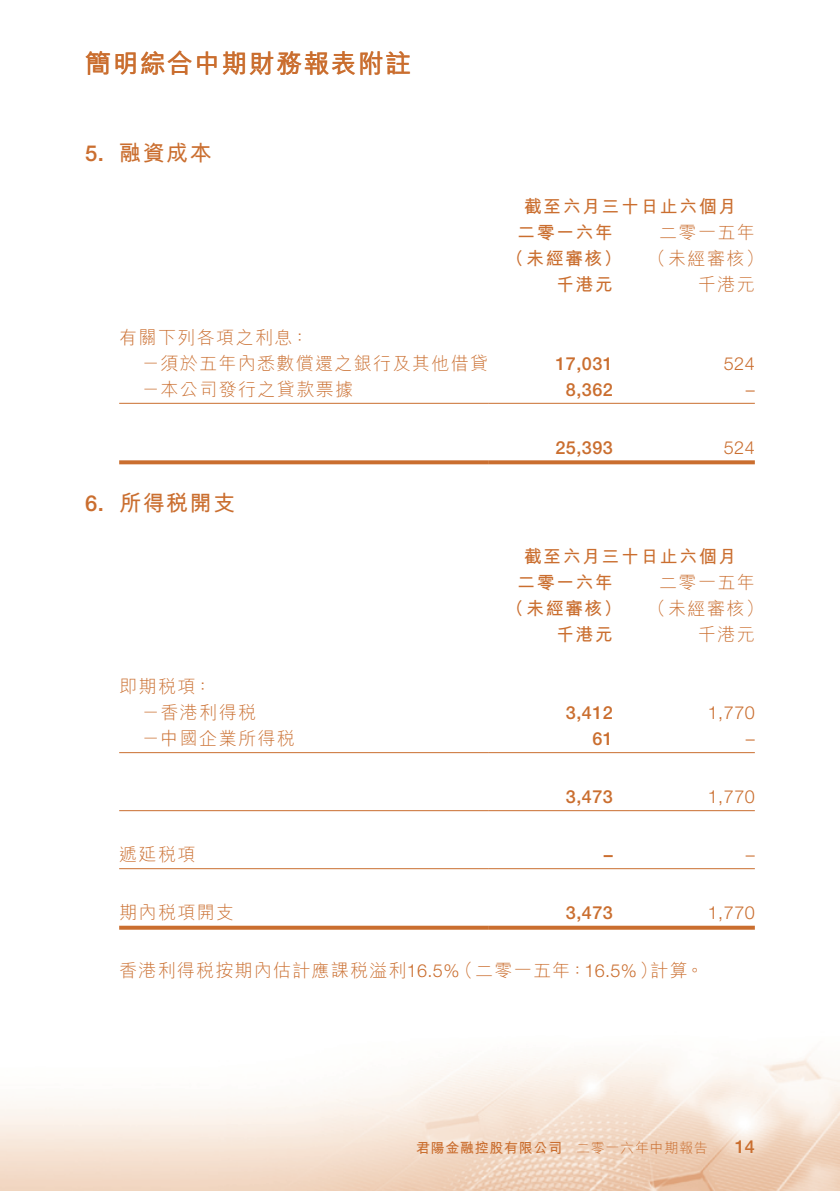
<style>
.page{position:relative;width:840px;height:1191px;background:#fff}
.page>*{position:absolute;margin:0;border:0;box-sizing:border-box;transform-origin:0 0}
.t1{font:700 26px "M Hei HK";letter-spacing:.05em;color:#ca6e2f}
.Heading_1{font:700 22px "M Hei HK";letter-spacing:.07em;color:#ca6e2f}
.Heading_1-2{font:500 22px "Helvetica Neue LT Std";color:#ca6e2f}
.Body_Text{font:300 18px "M Hei HK";letter-spacing:.08em;color:#ca6e2f}
.Body_Text-2{font:700 18px "M Hei HK";letter-spacing:.08em;color:#ca6e2f}
.Body_Text-3{font:500 18px "Helvetica Neue LT Std";letter-spacing:.03em;color:#ca6e2f}
.Body_Text-4{font:300 18px "Helvetica Neue LT Std";color:#ca6e2f}
.t2{font:700 14px "M Hei HK";letter-spacing:.05em;color:#ca6e2f}
.t3{font:300 14px "M Hei HK";letter-spacing:.05em;color:#ca6e2f}
.s1{font-family:"M Hei HKS"}
.s2{font-family:"Helvetica Neue LT Std"}
</style>
<div class="page">
<img style="left:0;top:925px;width:839px;height:266px">
<hr style="left:119px;top:403px;width:369px;height:1px;background:#ca6e2f">
<hr style="left:488px;top:403px;width:141px;height:1px;background:#ca6e2f">
<hr style="left:629px;top:403px;width:125px;height:1px;background:#ca6e2f">
<svg style="left:119px;top:460px;width:369px;height:4px"></svg>
<svg style="left:488px;top:460px;width:141px;height:4px"></svg>
<svg style="left:629px;top:460px;width:125px;height:4px"></svg>
<hr style="left:119px;top:752px;width:369px;height:1px;background:#ca6e2f">
<hr style="left:488px;top:752px;width:141px;height:1px;background:#ca6e2f">
<hr style="left:629px;top:752px;width:125px;height:1px;background:#ca6e2f">
<hr style="left:119px;top:810px;width:369px;height:1px;background:#ca6e2f">
<hr style="left:488px;top:810px;width:141px;height:1px;background:#ca6e2f">
<hr style="left:629px;top:810px;width:125px;height:1px;background:#ca6e2f">
<hr style="left:119px;top:868px;width:369px;height:1px;background:#ca6e2f">
<hr style="left:488px;top:868px;width:141px;height:1px;background:#ca6e2f">
<hr style="left:629px;top:868px;width:125px;height:1px;background:#ca6e2f">
<svg style="left:119px;top:925px;width:369px;height:4px"></svg>
<svg style="left:488px;top:925px;width:141px;height:4px"></svg>
<svg style="left:629px;top:925px;width:125px;height:4px"></svg>
<h1 class="t1" style="left:85px;top:44px;width:327px">簡明綜合中期財務報表附註</h1>
<p class="Heading_1-2" style="left:85px;top:140px;width:20px">5.</p>
<p class="Heading_1-2" style="left:85px;top:490px;width:20px">6.</p>
<p class="Heading_1" style="left:119px;top:137px;width:94px"><span class="s1">融</span>資成本</p>
<p class="Body_Text" style="left:119px;top:328px;width:191px">有關下列各項之利息：</p>
<p class="Body_Text" style="left:142px;top:354px;width:347px">－須於五年內悉數償還之銀行及其他借貸</p>
<p class="Body_Text" style="left:142px;top:380px;width:213px">－本公司發行之貸款票據</p>
<p class="Heading_1" style="left:119px;top:487px;width:117px">所得稅開支</p>
<p class="Body_Text" style="left:119px;top:677px;width:94px">即期稅項：</p>
<p class="Body_Text" style="left:142px;top:703px;width:116px">－香港利得稅</p>
<p class="Body_Text" style="left:142px;top:729px;width:154px">－中國企業所得稅</p>
<p class="Body_Text" style="left:119px;top:845px;width:78px">遞延稅項</p>
<p class="Body_Text" style="left:119px;top:903px;width:117px">期內稅項開支</p>
<p class="Body_Text-2" style="left:523px;top:194px;width:214px">截至六月三十日止六個月</p>
<p class="Body_Text" style="left:658px;top:224px;width:97px">二零一五年</p>
<p class="Body_Text-2" style="left:517px;top:220px;width:97px">二零一六年</p>
<p class="Body_Text-2" style="left:505px;top:246px;width:117px">（未經審核）</p>
<p class="Body_Text" style="left:647px;top:250px;width:117px">（未經審核(</p>
<p class="Body_Text-2" style="left:555px;top:272px;width:58px">千港元</p>
<p class="Body_Text" style="left:697px;top:276px;width:58px">千港元</p>
<p class="Body_Text-3" style="left:555px;top:352px;width:59px">17,031</p>
<p class="Body_Text-4" style="left:723px;top:352px;width:33px">524</p>
<p class="Body_Text-3" style="left:565px;top:378px;width:49px">8,362</p>
<p class="Body_Text-4" style="left:745px;top:378px;width:10px">–</p>
<p class="Body_Text-3" style="left:555px;top:436px;width:59px">25,393</p>
<p class="Body_Text-4" style="left:723px;top:436px;width:33px">524</p>
<p class="Body_Text-2" style="left:523px;top:543px;width:214px">截至六月三十日止六個月</p>
<p class="Body_Text" style="left:658px;top:573px;width:97px">二零一五年</p>
<p class="Body_Text-2" style="left:517px;top:569px;width:97px">二零一六年</p>
<p class="Body_Text-2" style="left:505px;top:595px;width:117px">（未經審核）</p>
<p class="Body_Text" style="left:647px;top:599px;width:117px">（未經審核(</p>
<p class="Body_Text-2" style="left:555px;top:621px;width:58px">千港元</p>
<p class="Body_Text" style="left:697px;top:625px;width:58px">千港元</p>
<p class="Body_Text-3" style="left:565px;top:701px;width:49px">3,412</p>
<p class="Body_Text-4" style="left:707px;top:701px;width:49px">1,770</p>
<p class="Body_Text-3" style="left:592px;top:727px;width:22px">61</p>
<p class="Body_Text-4" style="left:745px;top:727px;width:10px">–</p>
<p class="Body_Text-3" style="left:565px;top:785px;width:49px">3,473</p>
<p class="Body_Text-4" style="left:707px;top:785px;width:49px">1,770</p>
<p class="Body_Text-3" style="left:603px;top:843px;width:10px">–</p>
<p class="Body_Text-4" style="left:745px;top:843px;width:10px">–</p>
<p class="Body_Text-3" style="left:565px;top:901px;width:49px">3,473</p>
<p class="Body_Text-4" style="left:707px;top:901px;width:49px">1,770</p>
<p class="Body_Text" style="left:119px;top:961px;width:341px">香港利得稅按期內估計應課稅溢利<span class="s2">16.5%</span></p>
<p class="Body_Text" style="left:455px;top:961px;width:204px">（二零一五年：<span class="s2">16.5%</span>）</p>
<p class="Body_Text" style="left:650px;top:961px;width:55px">計算。</p>
<p class="t2" style="left:416px;top:1138px;width:148px">君陽金<span class="s1">融</span>控股有限公司</p>
<p class="t3" style="left:576px;top:1141px;width:133px">二零一六年中期報告</p>
<p class="Body_Text-3" style="left:734px;top:1136px;width:21px">14</p>
</div>
